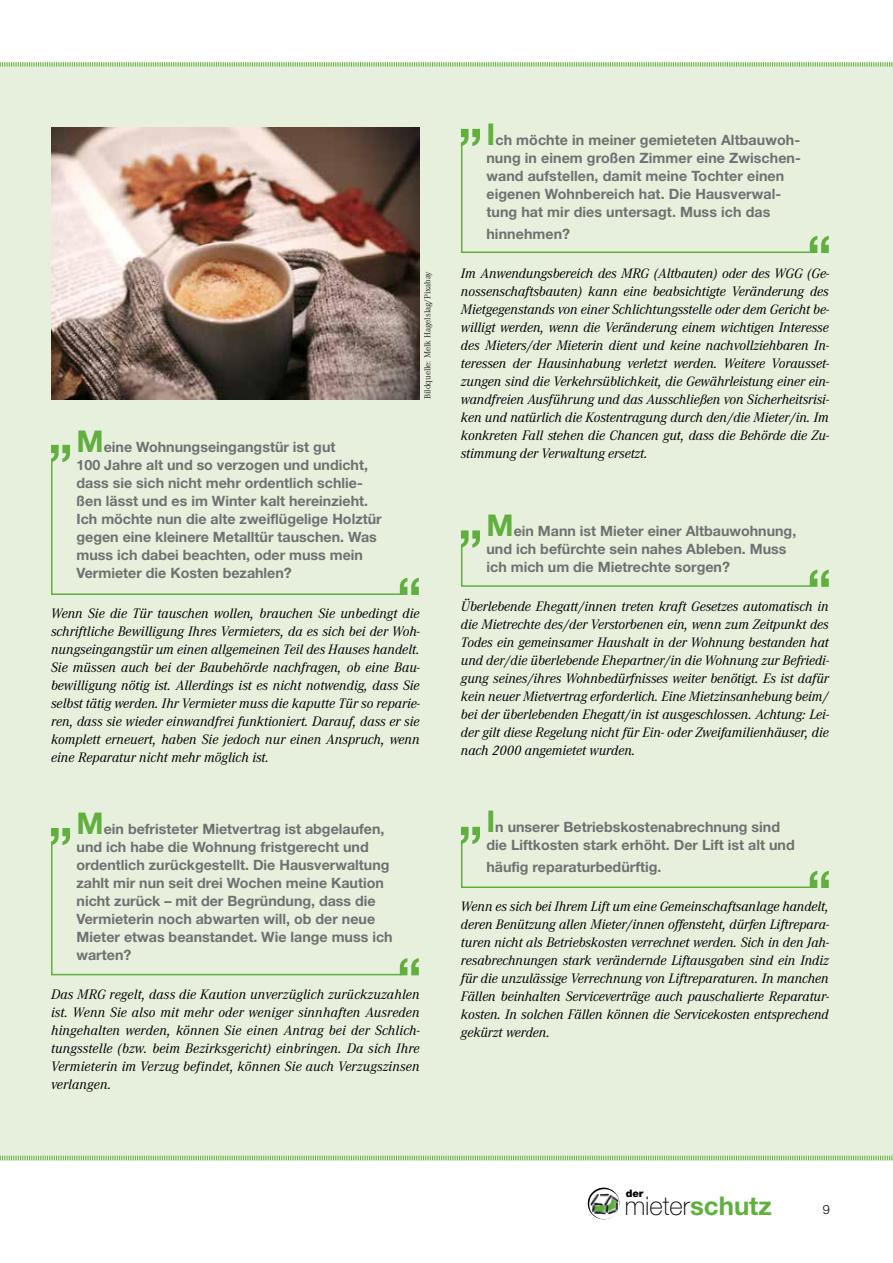
<style>
.page{position:relative;width:893px;height:1263px;background:#fff}
.page>*{position:absolute;margin:0;border:0;box-sizing:border-box;transform-origin:0 0}
.t1{font:100 25.8px "Helvetica Neue LT Std";color:#000}
.t2{font:italic 14.25px/18px "Corporate A";letter-spacing:-.005em;color:#000;text-align:justify}
.t3{font:700 14.25px/18px "Helvetica Neue LT Std";color:#707172}
.t4{font:300 12.75px "Helvetica Neue LT Std";color:#000}
.t5{font:900 10.35px "Helvetica Neue LT Std";color:#000}
.t6{font:300 9px "Corporate A";color:#000}
.s1{font-size:30px;color:#61af3e}
.s2{font-weight:700;color:#61af3e}
</style>
<div class="page">
<svg style="left:588px;top:1187px;width:31px;height:32px"></svg>
<div style="left:589px;top:1189px;width:30px;height:30px;background:#fff;border-radius:50%"></div>
<img style="left:590px;top:1193px;width:28px;height:22px">
<div style="left:0;top:63px;width:893px;height:1098px;background:#e6f0dc"></div>
<svg style="left:0;top:62px;width:893px;height:5px"></svg>
<svg style="left:0;top:1155px;width:893px;height:6px"></svg>
<svg style="left:51px;top:445px;width:19px;height:14px"></svg>
<svg style="left:402px;top:578px;width:17px;height:17px"></svg>
<svg style="left:51px;top:459px;width:351px;height:136px"></svg>
<svg style="left:460px;top:827px;width:369px;height:61px"></svg>
<svg style="left:51px;top:828px;width:19px;height:13px"></svg>
<svg style="left:402px;top:958px;width:17px;height:17px"></svg>
<svg style="left:51px;top:841px;width:351px;height:135px"></svg>
<svg style="left:460px;top:129px;width:369px;height:124px"></svg>
<svg style="left:460px;top:530px;width:369px;height:57px"></svg>
<img style="left:51px;top:128px;width:369px;height:271px">
<p class="t6" style="left:422px;top:399px;width:129px;rotate:-90deg">Bildquelle: Melk Hagelslag/Pixabay</p>
<p class="t3" style="left:77px;top:438px;width:307px"><span class="s1">M</span>eine Wohnungseingangstür ist gut<br>100 Jahre alt und so verzogen und undicht, dass sie sich nicht mehr ordentlich schlie&shy;ßen lässt und es im Winter kalt hereinzieht.<br>Ich möchte nun die alte zweiflügelige Holztür gegen eine kleinere Metalltür tauschen. Was muss ich dabei beachten, oder muss mein Vermieter die Kosten bezahlen?</p>
<p class="t2" style="left:51px;top:604px;width:370px">Wenn Sie die Tür tauschen wollen, brauchen Sie unbedingt die schriftliche Bewilligung Ihres Vermieters, da es sich bei der Woh&shy;nungseingangstür um einen allgemeinen Teil des Hauses handelt.<br>Sie müssen auch bei der Baubehörde nachfragen, ob eine Bau&shy;bewilligung nötig ist. Allerdings ist es nicht notwendig, dass Sie selbst tätig werden. Ihr Vermieter muss die kaputte Tür so reparie&shy;ren, dass sie wieder einwandfrei funktioniert. Darauf, dass er sie komplett erneuert, haben Sie jedoch nur einen Anspruch, wenn eine Reparatur nicht mehr möglich ist.</p>
<p class="t3" style="left:77px;top:819px;width:318px"><span class="s1">M</span>ein befristeter Mietvertrag ist abgelaufen, und ich habe die Wohnung fristgerecht und ordentlich zurückgestellt. Die Hausverwaltung zahlt mir nun seit drei Wochen meine Kaution nicht zurück – mit der Begründung, dass die Vermieterin noch abwarten will, ob der neue Mieter etwas beanstandet. Wie lange muss ich warten?</p>
<p class="t2" style="left:51px;top:985px;width:370px">Das MRG regelt, dass die Kaution unverzüglich zurückzuzahlen ist. Wenn Sie also mit mehr oder weniger sinnhaften Ausreden hingehalten werden, können Sie einen Antrag bei der Schlich&shy;tungsstelle (bzw. beim Bezirksgericht) einbringen. Da sich Ihre Vermieterin im Verzug befindet, können Sie auch Verzugszinsen verlangen.</p>
<p class="t3" style="left:486px;top:131px;width:316px"><span class="s1">I</span>ch möchte in meiner gemieteten Altbauwoh&shy;nung in einem großen Zimmer eine Zwischen&shy;wand aufstellen, damit meine Tochter einen eigenen Wohnbereich hat. Die Hausverwal&shy;tung hat mir dies untersagt. Muss ich das</p>
<p class="t3" style="left:486px;top:225px;width:85px">hinnehmen?</p>
<p class="t2" style="left:461px;top:265px;width:370px">Im Anwendungsbereich des MRG (Altbauten) oder des WGG (Ge&shy;nossenschaftsbauten) kann eine beabsichtigte Veränderung des Mietgegenstands von einer Schlichtungsstelle oder dem Gericht be&shy;willigt werden, wenn die Veränderung einem wichtigen Interesse des Mieters/der Mieterin dient und keine nachvollziehbaren In&shy;teressen der Hausinhabung verletzt werden. Weitere Vorausset&shy;zungen sind die Verkehrsüblichkeit, die Gewährleistung einer ein&shy;wandfreien Ausführung und das Ausschließen von Sicherheitsrisi&shy;ken und natürlich die Kostentragung durch den/die Mieter/in. Im konkreten Fall stehen die Chancen gut, dass die Behörde die Zu&shy;stimmung der Verwaltung ersetzt.</p>
<p class="t3" style="left:486px;top:521px;width:311px"><span class="s1">M</span>ein Mann ist Mieter einer Altbauwohnung, und ich befürchte sein nahes Ableben. Muss ich mich um die Mietrechte sorgen?</p>
<p class="t2" style="left:461px;top:597px;width:370px">Überlebende Ehegatt/innen treten kraft Gesetzes automatisch in die Mietrechte des/der Verstorbenen ein, wenn zum Zeitpunkt des Todes ein gemeinsamer Haushalt in der Wohnung bestanden hat und der/die überlebende Ehepartner/in die Wohnung zur Befriedi&shy;gung seines/ihres Wohnbedürfnisses weiter benötigt. Es ist dafür kein neuer Mietvertrag erforderlich. Eine Mietzinsanhebung beim/ bei der überlebenden Ehegatt/in ist ausgeschlossen. Achtung: Lei&shy;der gilt diese Regelung nicht für Ein- oder Zweifamilienhäuser, die nach 2000 angemietet wurden.</p>
<p class="t3" style="left:486px;top:818px;width:310px"><span class="s1">I</span>n unserer Betriebskostenabrechnung sind die Liftkosten stark erhöht. Der Lift ist alt und</p>
<p class="t3" style="left:486px;top:857px;width:176px">häufig reparaturbedürftig.</p>
<p class="t2" style="left:461px;top:898px;width:370px">Wenn es sich bei Ihrem Lift um eine Gemeinschaftsanlage handelt, deren Benützung allen Mieter/innen offensteht, dürfen Liftrepara&shy;turen nicht als Betriebskosten verrechnet werden. Sich in den Jah&shy;resabrechnungen stark verändernde Liftausgaben sind ein Indiz für die unzulässige Verrechnung von Liftreparaturen. In manchen Fällen beinhalten Serviceverträge auch pauschalierte Reparatur&shy;kosten. In solchen Fällen können die Servicekosten entsprechend gekürzt werden.</p>
<p class="t5" style="left:626px;top:1187px;width:19px">der</p>
<h1 class="t1" style="left:625px;top:1190px;width:149px">mieter<span class="s2">schutz</span></h1>
<p class="t4" style="left:823px;top:1201px;width:9px">9</p>
</div>
